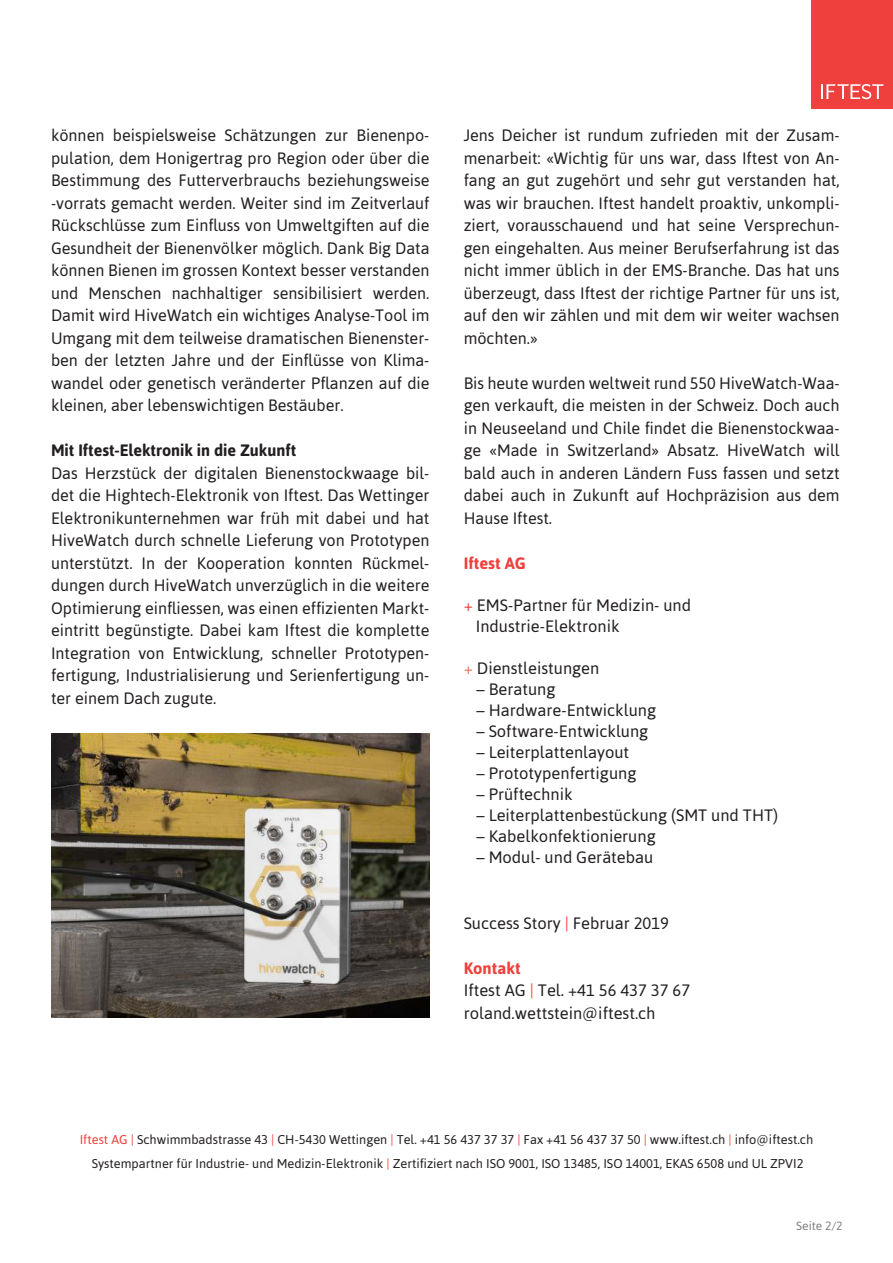
<style>
.page{position:relative;width:893px;height:1263px;background:#fff}
.page>*{position:absolute;margin:0;border:0;box-sizing:border-box;transform-origin:0 0}
.t1{font:16.5px/22.5px "Asap";color:#231f20;text-align:justify}
.t2{font:700 16.5px "Asap";color:#231f20}
.t3{font:700 16.5px "Asap";color:#ef403d}
.t4{font:12.75px/23.9px "Asap";color:#231f20;text-align:center}
.t5{font:12px "Asap";color:#808285}
.s1{color:#ef403d}
.s2{color:#f26c5a}
.s3{font-weight:700;color:#ef403d}
.s4{color:#ef413d}
</style>
<div class="page">
<div style="left:812px;top:0;width:81px;height:108px;background:#ef403d"></div>
<svg style="left:821px;top:84px;width:63px;height:15px"></svg>
<img style="left:51px;top:733px;width:378px;height:285px">
<p class="t1" style="left:51px;top:124px;width:380px">können beispielsweise Schätzungen zur Bienenpo&shy;pulation, dem Honigertrag pro Region oder über die Bestimmung des Futterverbrauchs beziehungsweise -vorrats gemacht werden. Weiter sind im Zeitverlauf Rückschlüsse zum Einfluss von Umweltgiften auf die Gesundheit der Bienenvölker möglich. Dank Big Data können Bienen im grossen Kontext besser verstanden und Menschen nachhaltiger sensibilisiert werden.<br>Damit wird HiveWatch ein wichtiges Analyse-Tool im Umgang mit dem teilweise dramatischen Bienenster&shy;ben der letzten Jahre und der Einflüsse von Klima&shy;wandel oder genetisch veränderter Pflanzen auf die kleinen, aber lebenswichtigen Bestäuber.</p>
<p class="t2" style="left:51px;top:443px;width:247px">Mit Iftest-Elektronik in die Zukunft</p>
<p class="t1" style="left:51px;top:462px;width:380px">Das Herzstück der digitalen Bienenstockwaage bil&shy;det die Hightech-Elektronik von Iftest. Das Wettinger Elektronikunternehmen war früh mit dabei und hat HiveWatch durch schnelle Lieferung von Prototypen unterstützt. In der Kooperation konnten Rückmel&shy;dungen durch HiveWatch unverzüglich in die weitere Optimierung einfliessen, was einen effizienten Markt&shy;eintritt begünstigte. Dabei kam Iftest die komplette Integration von Entwicklung, schneller Prototypen&shy;fertigung, Industrialisierung und Serienfertigung un&shy;ter einem Dach zugute.</p>
<p class="t1" style="left:464px;top:124px;width:377px">Jens Deicher ist rundum zufrieden mit der Zusam&shy;menarbeit: «Wichtig für uns war, dass Iftest von An&shy;fang an gut zugehört und sehr gut verstanden hat, was wir brauchen. Iftest handelt proaktiv, unkompli&shy;ziert, vorausschauend und hat seine Versprechun&shy;gen eingehalten. Aus meiner Berufserfahrung ist das nicht immer üblich in der EMS-Branche. Das hat uns überzeugt, dass Iftest der richtige Partner für uns ist, auf den wir zählen und mit dem wir weiter wachsen möchten.»</p>
<p class="t1" style="left:464px;top:372px;width:377px">Bis heute wurden weltweit rund 550 HiveWatch-Waa&shy;gen verkauft, die meisten in der Schweiz. Doch auch in Neuseeland und Chile findet die Bienenstockwaa&shy;ge «Made in Switzerland» Absatz. HiveWatch will bald auch in anderen Ländern Fuss fassen und setzt dabei auch in Zukunft auf Hochpräzision aus dem Hause Iftest.</p>
<p class="t3" style="left:464px;top:556px;width:64px">Iftest AG</p>
<p class="t1" style="left:476px;top:594px;width:217px;line-height:21px;text-indent:-12px"><span class="s1">+</span> EMS-Partner für Medizin- und<br>Industrie-Elektronik</p>
<p class="t1" style="left:464px;top:657px;width:137px"><span class="s2">+</span> Dienstleistungen</p>
<p class="t1" style="left:476px;top:678px;width:80px">– Beratung</p>
<p class="t1" style="left:476px;top:699px;width:181px">– Hardware-Entwicklung</p>
<p class="t1" style="left:476px;top:720px;width:173px">– Software-Entwicklung</p>
<p class="t1" style="left:476px;top:741px;width:154px">– Leiterplattenlayout</p>
<p class="t1" style="left:476px;top:762px;width:161px">– Prototypenfertigung</p>
<p class="t1" style="left:476px;top:783px;width:98px">– Prüftechnik</p>
<p class="t1" style="left:476px;top:804px;width:303px">– Leiterplattenbestückung (SMT und THT)</p>
<p class="t1" style="left:476px;top:825px;width:181px">– Kabelkonfektionierung</p>
<p class="t1" style="left:476px;top:846px;width:178px">– Modul- und Gerätebau</p>
<p class="t1" style="left:464px;top:912px;width:207px">Success Story <span class="s1">|</span> Februar 2019</p>
<p class="t1" style="left:464px;top:957px;width:228px;text-align:left"><span class="s3">Kontakt<br></span>Iftest AG <span class="s4">|</span> Tel. +41 56 437 37 67 roland.wettstein@iftest.ch</p>
<p class="t4" style="left:80px;top:1128px;width:735px"><span class="s1">Iftest AG |</span> Schwimmbadstrasse 43 <span class="s1">|</span> CH-5430 Wettingen <span class="s1">|</span> Tel. +41 56 437 37 37 <span class="s1">|</span> Fax +41 56 437 37 50 <span class="s1">|</span> www.iftest.ch <span class="s1">|</span> info@iftest.ch<br>Systempartner für Industrie- und Medizin-Elektronik <span class="s1">|</span> Zertifiziert nach ISO 9001, ISO 13485, ISO 14001, EKAS 6508 und UL ZPVI2</p>
<p class="t5" style="left:796px;top:1219px;width:48px">Seite 2/2</p>
</div>
